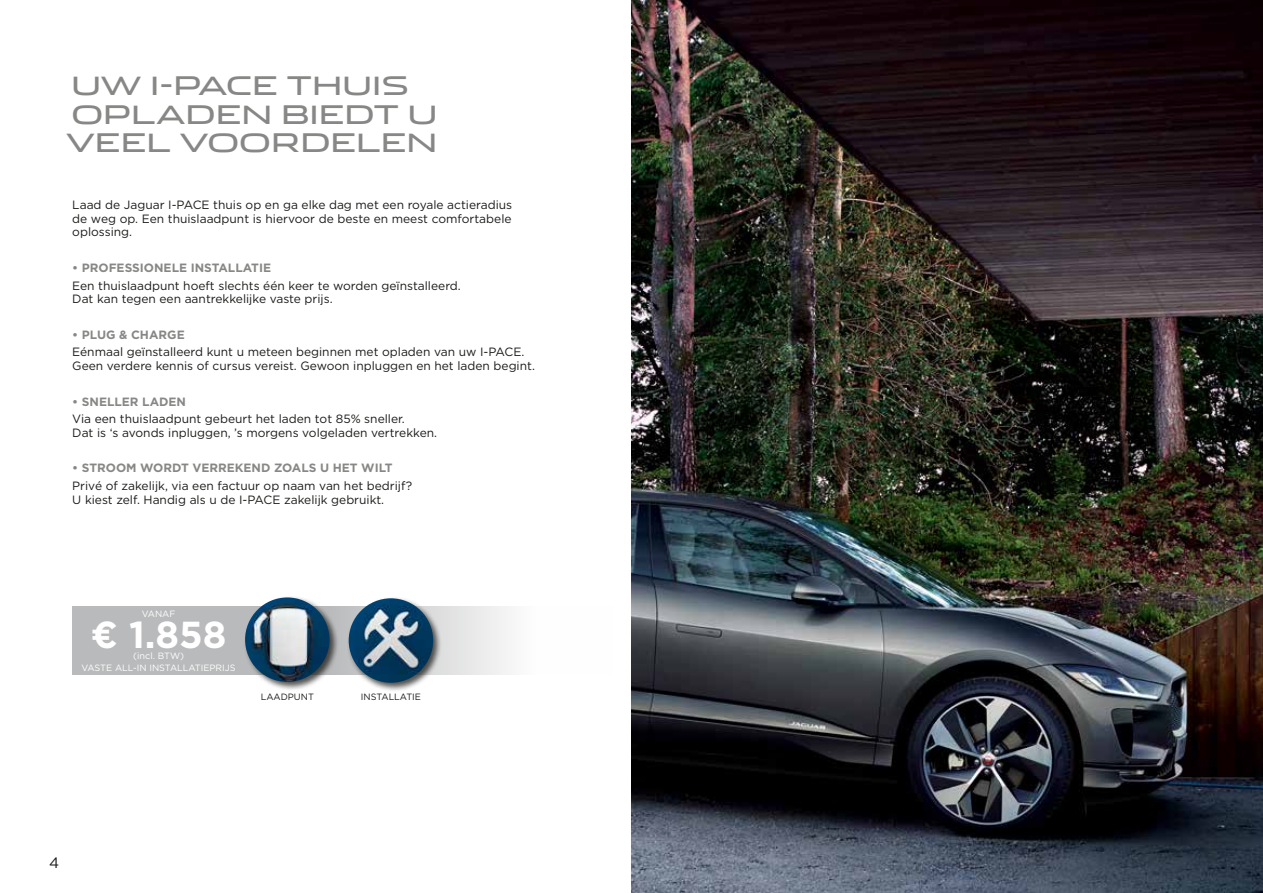
<style>
.page{position:relative;width:1263px;height:893px;background:#fff}
.page>*{position:absolute;margin:0;border:0;box-sizing:border-box;transform-origin:0 0}
.t1{font:700 37.65px "Gotham";color:#fff}
.t2{font:25.5px/28.5px "Jaguar";color:#878786}
.t3{font:15px "Gotham";color:#1a1a18}
.t4{font:12px/13.5px "Gotham";color:#1a1a18}
.t5{font:700 12px "Gotham";color:#878786}
.t6{font:9.15px/11.6px "Gotham";color:#fff;text-align:center}
.t7{font:9.15px "Gotham";color:#1a1a18}
</style>
<div class="page">
<svg style="left:72px;top:606px;width:437px;height:68px;background:#c6c7c7"></svg>
<img style="left:631px;top:0;width:632px;height:893px">
<div style="left:243px;top:596px;width:96px;height:95px;background:#1a1a18;opacity:.75"></div>
<img style="left:245px;top:597px;width:84px;height:85px;border-radius:42px">
<div style="left:347px;top:597px;width:96px;height:95px;background:#1a1a18;opacity:.75"></div>
<img style="left:349px;top:598px;width:84px;height:85px;border-radius:42px">
<h2 class="t2" style="left:66px;top:70px;width:373px">UW I-PACE THUIS<br>OPLADEN BIEDT U<br>VEEL VOORDELEN</h2>
<p class="t4" style="left:72px;top:198px;width:441px;text-align:justify">Laad de Jaguar I-PACE thuis op en ga elke dag met een royale actieradius de weg op. Een thuislaadpunt is hiervoor de beste en meest comfortabele oplossing.</p>
<p class="t5" style="left:72px;top:260px;width:200px">• PROFESSIONELE INSTALLATIE</p>
<p class="t4" style="left:72px;top:278px;width:390px">Een thuislaadpunt hoeft slechts één keer te worden geïnstalleerd.<br>Dat kan tegen een aantrekkelijke vaste prijs.</p>
<p class="t5" style="left:72px;top:327px;width:114px">• PLUG &amp; CHARGE</p>
<p class="t4" style="left:72px;top:345px;width:464px">Eénmaal geïnstalleerd kunt u meteen beginnen met opladen van uw I-PACE.<br>Geen verdere kennis of cursus vereist. Gewoon inpluggen en het laden begint.</p>
<p class="t5" style="left:72px;top:393px;width:115px">• SNELLER LADEN</p>
<p class="t4" style="left:72px;top:412px;width:366px">Via een thuislaadpunt gebeurt het laden tot 85% sneller.<br>Dat is ‘s avonds inpluggen, ’s morgens volgeladen vertrekken.</p>
<p class="t5" style="left:72px;top:460px;width:322px">• STROOM WORDT VERREKEND ZOALS U HET WILT</p>
<p class="t4" style="left:72px;top:479px;width:342px">Privé of zakelijk, via een factuur op naam van het bedrijf?<br>U kiest zelf. Handig als u de I-PACE zakelijk gebruikt.</p>
<p class="t6" style="left:142px;top:608px;width:35px">VANAF</p>
<h1 class="t1" style="left:91px;top:609px;width:137px">€ 1.858</h1>
<p class="t6" style="left:82px;top:650px;width:156px">(incl. BTW)<br>VASTE ALL-IN INSTALLATIEPRIJS</p>
<p class="t7" style="left:261px;top:691px;width:55px">LAADPUNT</p>
<p class="t7" style="left:361px;top:691px;width:62px">INSTALLATIE</p>
<p class="t3" style="left:49px;top:853px;width:12px">4</p>
</div>
